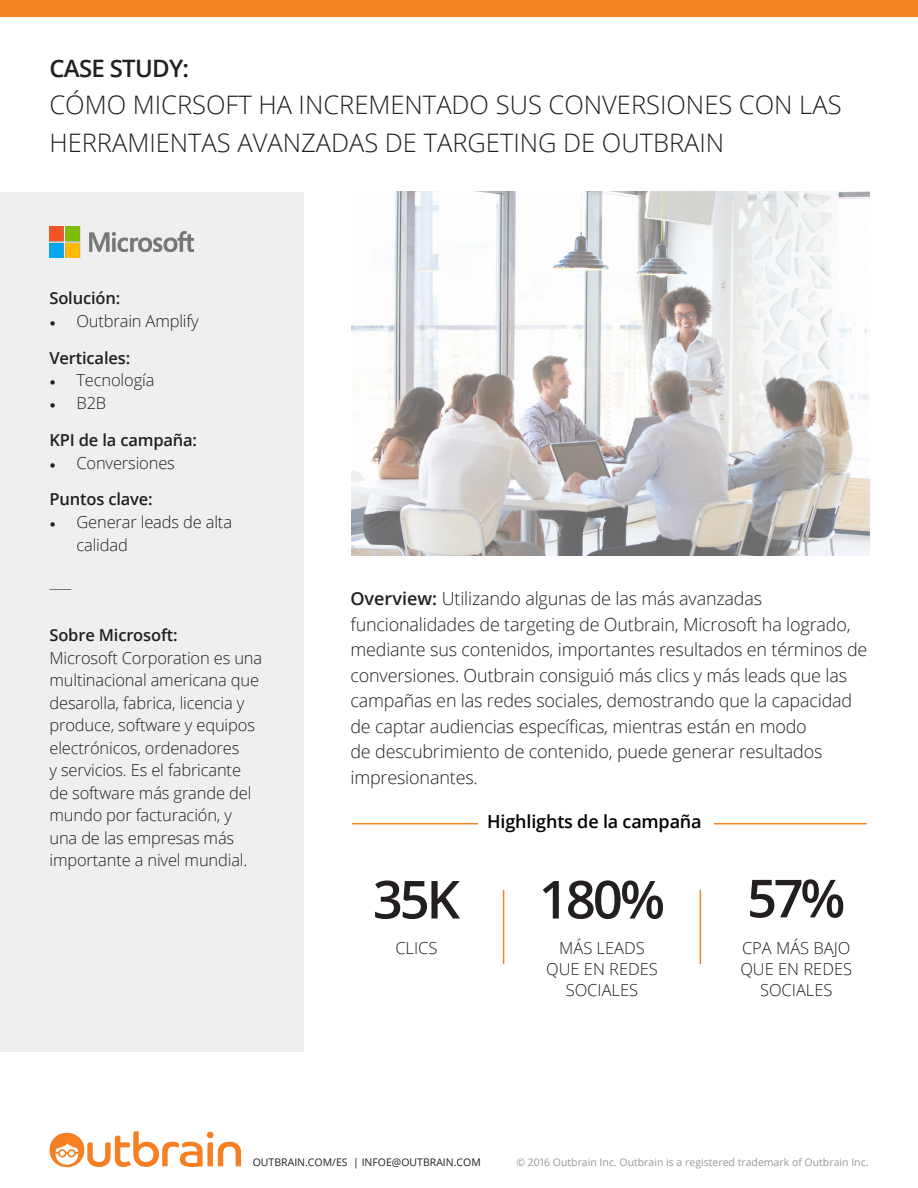
<style>
.page{position:relative;width:918px;height:1188px;background:#fff}
.page>*{position:absolute;margin:0;border:0;box-sizing:border-box;transform-origin:0 0}
.t1{font:600 52.5px "Open Sans";letter-spacing:-.06em;color:#231f20}
.t2{font:300 25.5px/37.5px "Open Sans";color:#231f20}
.t3{font:600 24px "Open Sans";letter-spacing:-.03em;color:#231f20}
.ob-body-copy{font:300 18px/25.5px "Open Sans";letter-spacing:-.01em;color:#231f20}
.OB-Footer-Copy{font:600 18px "Open Sans";letter-spacing:-.01em;color:#000}
.ob-body-copy-bullets{font:300 16.5px/22.5px "Open Sans";letter-spacing:-.01em;color:#231f20;text-align:center}
.ob-body-copy-bullets-2{font:600 16.5px "Open Sans";letter-spacing:-.01em;color:#231f20}
.t4{font:10.5px "Open Sans";color:#98989e}
.OB-footer{font:10.5px "Open Sans";color:#231f20}
.s1{font-family:"Minion Pro";font-weight:400}
.s2{font-weight:600}
</style>
<div class="page">
<img style="left:352px;top:192px;width:517px;height:363px">
<hr style="left:503px;top:890px;width:1px;height:74px;background:#f58023">
<hr style="left:700px;top:890px;width:1px;height:74px;background:#f58023">
<div style="left:0;top:192px;width:303px;height:860px;background:#edeff0"></div>
<hr style="left:352px;top:823px;width:126px;height:1px;background:#f08421">
<hr style="left:714px;top:823px;width:153px;height:1px;background:#f08421">
<svg style="left:50px;top:589px;width:21px;height:1px"></svg>
<img style="left:50px;top:226px;width:143px;height:31px">
<div style="left:0;top:0;width:918px;height:16px;background:#f08421"></div>
<svg style="left:50px;top:1131px;width:191px;height:36px"></svg>
<p class="t3" style="left:49px;top:52px;width:141px">CASE STUDY:</p>
<p class="t2" style="left:49px;top:86px;width:794px">CÓMO MICRSOFT HA INCREMENTADO SUS CONVERSIONES CON LAS<br>HERRAMIENTAS AVANZADAS DE TARGETING DE OUTBRAIN</p>
<p class="ob-body-copy-bullets-2" style="left:50px;top:287px;width:72px">Solución:</p>
<p class="ob-body-copy-bullets" style="left:50px;top:309px;width:151px"><span class="s1">•</span> Outbrain Amplify</p>
<p class="ob-body-copy-bullets-2" style="left:50px;top:346px;width:82px">Verticales:</p>
<p class="ob-body-copy-bullets" style="left:50px;top:369px;width:106px"><span class="s1">•</span> Tecnología</p>
<p class="ob-body-copy-bullets" style="left:50px;top:392px;width:58px"><span class="s1">•</span> B2B</p>
<p class="ob-body-copy-bullets-2" style="left:50px;top:429px;width:149px">KPI de la campaña:</p>
<p class="ob-body-copy-bullets" style="left:50px;top:451px;width:127px"><span class="s1">•</span> Conversiones</p>
<p class="ob-body-copy-bullets-2" style="left:50px;top:488px;width:105px">Puntos clave:</p>
<p class="ob-body-copy-bullets" style="left:76px;top:510px;width:157px;text-align:left;text-indent:-27px"><span class="s1">•</span> Generar leads de alta calidad</p>
<p class="ob-body-copy-bullets-2" style="left:50px;top:624px;width:130px">Sobre Microsoft:</p>
<p class="ob-body-copy-bullets" style="left:50px;top:646px;width:214px;text-align:left">Microsoft Corporation es una multinacional americana que desarolla, fabrica, licencia y produce, software y equipos electrónicos, ordenadores<br>y servicios. Es el fabricante de software más grande del mundo por facturación, y una de las empresas más importante a nivel mundial.</p>
<p class="ob-body-copy" style="left:350px;top:585px;width:519px"><span class="s2">Overview:</span> Utilizando algunas de las más avanzadas funcionalidades de targeting de Outbrain, Microsoft ha logrado, mediante sus contenidos, importantes resultados en términos de conversiones. Outbrain consiguió más clics y más leads que las campañas en las redes sociales, demostrando que la capacidad de captar audiencias específicas, mientras están en modo<br>de descubrimiento de contenido, puede generar resultados impresionantes.</p>
<p class="OB-Footer-Copy" style="left:487px;top:809px;width:216px">Highlights de la campaña</p>
<p class="t1" style="left:373px;top:863px;width:89px">35K</p>
<p class="ob-body-copy-bullets" style="left:395px;top:937px;width:44px">CLICS</p>
<p class="t1" style="left:747px;top:862px;width:100px">57%</p>
<p class="t1" style="left:539px;top:863px;width:128px">180%</p>
<p class="ob-body-copy-bullets" style="left:546px;top:937px;width:113px;line-height:21px">MÁS LEADS<br>QUE EN REDES<br>SOCIALES</p>
<p class="ob-body-copy-bullets" style="left:740px;top:937px;width:113px;line-height:21px">CPA MÁS BAJO<br>QUE EN REDES<br>SOCIALES</p>
<p class="OB-footer" style="left:253px;top:1155px;width:230px">OUTBRAIN.COM/ES | INFOE@OUTBRAIN.COM</p>
<p class="t4" style="left:517px;top:1155px;width:354px">© 2016 Outbrain Inc. Outbrain is a registered trademark of Outbrain Inc.</p>
</div>
